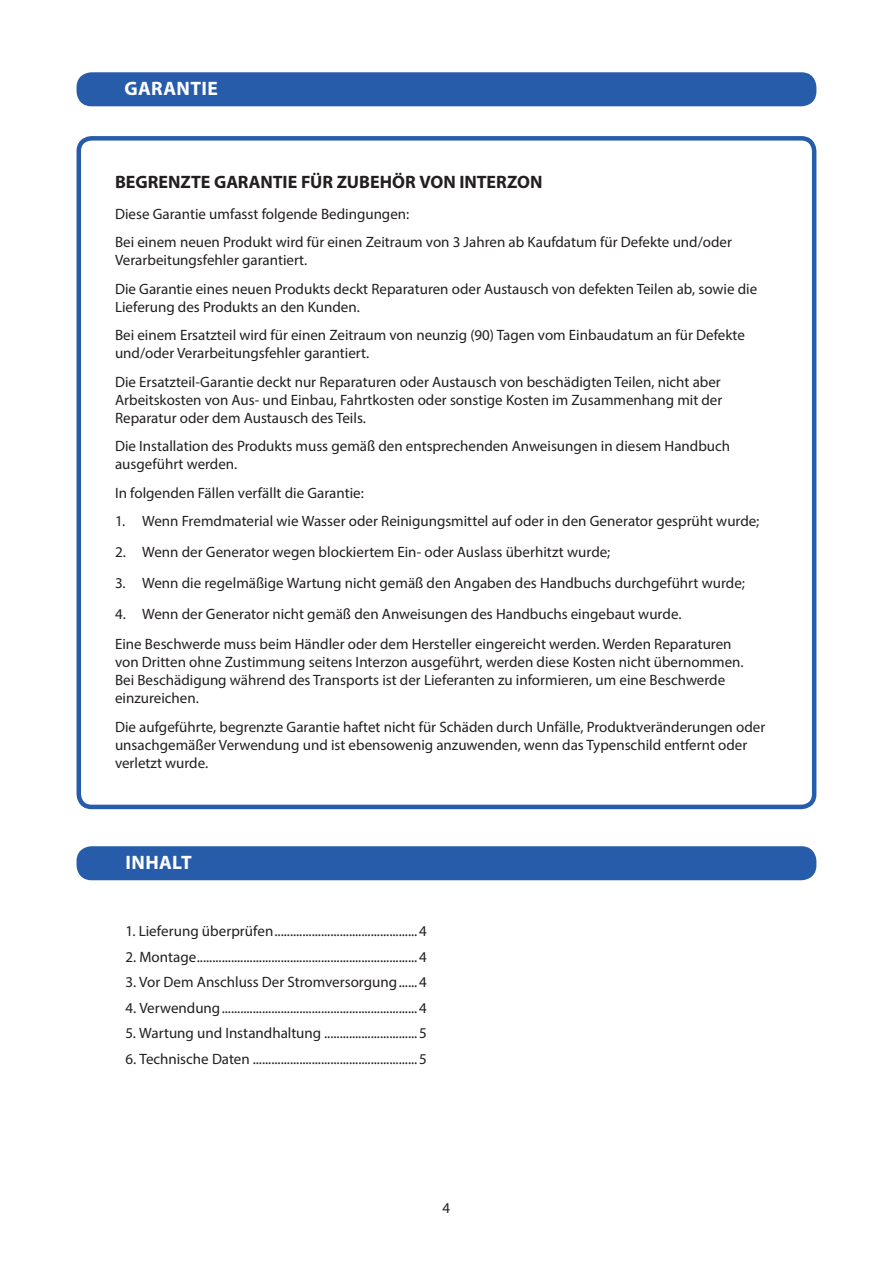
<style>
.page{position:relative;width:893px;height:1263px;background:#fff}
.page>*{position:absolute;margin:0;border:0;box-sizing:border-box;transform-origin:0 0}
.t1{font:700 19.5px "Myriad Pro";letter-spacing:.02em;color:#fff}
.t2{font:700 18px "Myriad Pro";color:#231f20}
.t3{font:15px/18px "Myriad Pro";color:#231f20}
</style>
<div class="page">
<div style="left:77px;top:72px;width:739px;height:34px;background:#275caa;border-radius:15px"></div>
<div style="left:77px;top:846px;width:739px;height:34px;background:#275caa;border-radius:15px"></div>
<div style="left:77px;top:136px;width:739px;height:673px;border:4px solid #275caa;border-radius:13px"></div>
<h1 class="t1" style="left:124px;top:76px;width:95px">GARANTIE</h1>
<p class="t2" style="left:115px;top:170px;width:429px">BEGRENZTE GARANTIE FÜR ZUBEHÖR VON INTERZON</p>
<p class="t3" style="left:115px;top:199px;width:618px;line-height:28.5px">Diese Garantie umfasst folgende Bedingungen:<br>Bei einem neuen Produkt wird für einen Zeitraum von 3 Jahren ab Kaufdatum für Defekte und/oder</p>
<p class="t3" style="left:115px;top:246px;width:644px;line-height:28.5px">Verarbeitungsfehler garantiert.<br>Die Garantie eines neuen Produkts deckt Reparaturen oder Austausch von defekten Teilen ab, sowie die</p>
<p class="t3" style="left:115px;top:292px;width:631px;line-height:28.5px">Lieferung des Produkts an den Kunden.<br>Bei einem Ersatzteil wird für einen Zeitraum von neunzig (90) Tagen vom Einbaudatum an für Defekte</p>
<p class="t3" style="left:115px;top:339px;width:607px;line-height:28.5px">und/oder Verarbeitungsfehler garantiert.<br>Die Ersatzteil-Garantie deckt nur Reparaturen oder Austausch von beschädigten Teilen, nicht aber</p>
<p class="t3" style="left:115px;top:391px;width:609px">Arbeitskosten von Aus- und Einbau, Fahrtkosten oder sonstige Kosten im Zusammenhang mit der<br>Reparatur oder dem Austausch des Teils.</p>
<p class="t3" style="left:115px;top:437px;width:617px">Die Installation des Produkts muss gemäß den entsprechenden Anweisungen in diesem Handbuch ausgeführt werden.</p>
<p class="t3" style="left:115px;top:484px;width:250px">In folgenden Fällen verfällt die Garantie:</p>
<p class="t3" style="left:115px;top:512px;width:646px">1. Wenn Fremdmaterial wie Wasser oder Reinigungsmittel auf oder in den Generator gesprüht wurde;</p>
<p class="t3" style="left:115px;top:543px;width:497px">2. Wenn der Generator wegen blockiertem Ein- oder Auslass überhitzt wurde;</p>
<p class="t3" style="left:115px;top:574px;width:631px">3. Wenn die regelmäßige Wartung nicht gemäß den Angaben des Handbuchs durchgeführt wurde;</p>
<p class="t3" style="left:115px;top:598px;width:618px;line-height:30.8px">4. Wenn der Generator nicht gemäß den Anweisungen des Handbuchs eingebaut wurde.<br>Eine Beschwerde muss beim Händler oder dem Hersteller eingereicht werden. Werden Reparaturen</p>
<p class="t3" style="left:115px;top:653px;width:630px">von Dritten ohne Zustimmung seitens Interzon ausgeführt, werden diese Kosten nicht übernommen.<br>Bei Beschädigung während des Transports ist der Lieferanten zu informieren, um eine Beschwerde einzureichen.</p>
<p class="t3" style="left:115px;top:718px;width:652px">Die aufgeführte, begrenzte Garantie haftet nicht für Schäden durch Unfälle, Produktveränderungen oder unsachgemäßer Verwendung und ist ebensowenig anzuwenden, wenn das Typenschild entfernt oder verletzt wurde.</p>
<h1 class="t1" style="left:125px;top:850px;width:68px">INHALT</h1>
<p class="t3" style="left:125px;top:922px;width:303px">1. Lieferung überprüfen.............................................. 4</p>
<p class="t3" style="left:125px;top:947px;width:303px">2. Montage....................................................................... 4</p>
<p class="t3" style="left:125px;top:973px;width:303px">3. Vor Dem Anschluss Der Stromversorgung...... 4</p>
<p class="t3" style="left:125px;top:998px;width:303px">4. Verwendung............................................................... 4</p>
<p class="t3" style="left:125px;top:1024px;width:303px">5. Wartung und Instandhaltung .............................. 5</p>
<p class="t3" style="left:125px;top:1049px;width:303px">6. Technische Daten .....................................................5</p>
<p class="t3" style="left:443px;top:1199px;width:9px">4</p>
</div>
